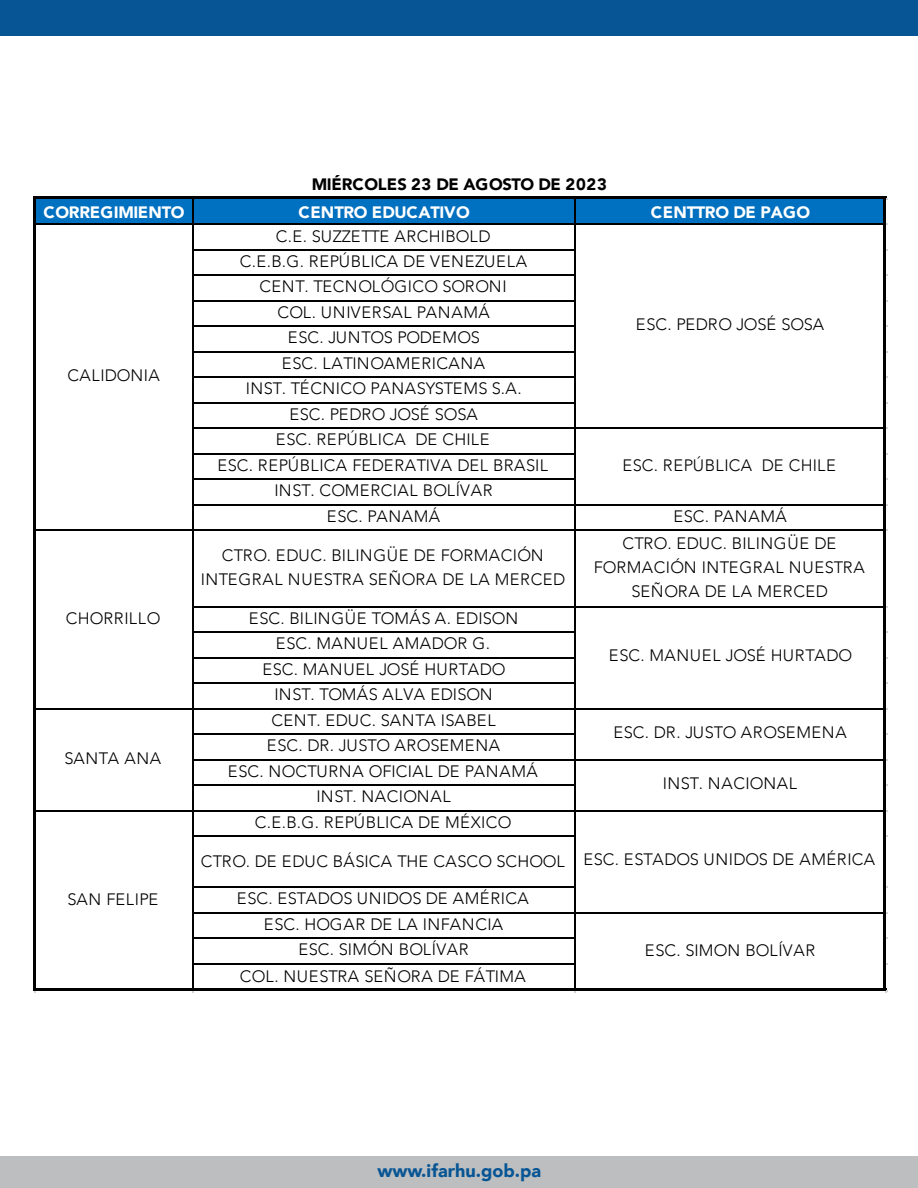
<style>
.page{position:relative;width:918px;height:1188px;background:#fff}
.page>*{position:absolute;margin:0;border:0;box-sizing:border-box;transform-origin:0 0}
.t1{font:900 18px "Avenir";color:#075594}
.t2{font:300 16.5px/25.5px "Avenir";letter-spacing:.025em;color:#000;text-align:center}
.t3{font:900 16.5px "Avenir";letter-spacing:-.01em;color:#fff}
.t4{font:300 16.5px "Avenir";letter-spacing:.005em;color:#000}
.t5{font:900 16.5px "Avenir";letter-spacing:-.01em;color:#000}
.t6{font:300 16.5px "Avenir";letter-spacing:-.01em;color:#000}
</style>
<div class="page">
<div style="left:0;top:1157px;width:918px;height:31px;background:#bcbec0"></div>
<div style="left:0;top:0;width:918px;height:36px;background:#075594"></div>
<div style="left:34px;top:198px;width:852px;height:27px;background:#0070c0"></div>
<svg style="left:36px;top:196px;width:850px;height:4px;fill:#000"></svg>
<hr style="left:36px;top:224px;width:847px;height:1px;background:#000">
<hr style="left:193px;top:249px;width:383px;height:1px;background:#000">
<hr style="left:193px;top:274px;width:383px;height:2px;background:#000">
<hr style="left:193px;top:300px;width:383px;height:2px;background:#000">
<hr style="left:193px;top:326px;width:383px;height:1px;background:#000">
<hr style="left:193px;top:351px;width:383px;height:1px;background:#000">
<hr style="left:193px;top:376px;width:383px;height:2px;background:#000">
<hr style="left:193px;top:402px;width:383px;height:2px;background:#000">
<hr style="left:193px;top:428px;width:690px;height:1px;background:#000">
<hr style="left:193px;top:453px;width:383px;height:1px;background:#000">
<hr style="left:193px;top:478px;width:383px;height:2px;background:#000">
<hr style="left:193px;top:504px;width:690px;height:2px;background:#000">
<hr style="left:36px;top:530px;width:847px;height:1px;background:#000">
<hr style="left:193px;top:606px;width:690px;height:2px;background:#000">
<hr style="left:193px;top:632px;width:383px;height:1px;background:#000">
<hr style="left:193px;top:657px;width:383px;height:1px;background:#000">
<hr style="left:193px;top:682px;width:383px;height:2px;background:#000">
<hr style="left:36px;top:708px;width:847px;height:2px;background:#000">
<hr style="left:193px;top:734px;width:383px;height:1px;background:#000">
<hr style="left:193px;top:759px;width:690px;height:1px;background:#000">
<hr style="left:193px;top:784px;width:383px;height:2px;background:#000">
<hr style="left:36px;top:810px;width:847px;height:2px;background:#000">
<hr style="left:193px;top:836px;width:383px;height:1px;background:#000">
<hr style="left:193px;top:886px;width:383px;height:2px;background:#000">
<hr style="left:193px;top:912px;width:690px;height:2px;background:#000">
<hr style="left:193px;top:937px;width:383px;height:2px;background:#000">
<hr style="left:193px;top:963px;width:383px;height:1px;background:#000">
<hr style="left:33px;top:196px;width:3px;height:796px;background:#000">
<hr style="left:192px;top:200px;width:1px;height:788px;background:#000">
<hr style="left:574px;top:200px;width:2px;height:788px;background:#000">
<svg style="left:36px;top:988px;width:847px;height:4px;fill:#000"></svg>
<hr style="left:883px;top:200px;width:3px;height:792px;background:#000">
<p class="t5" style="left:312px;top:171px;width:296px">MIÉRCOLES 23 DE AGOSTO DE 2023</p>
<p class="t3" style="left:43px;top:198px;width:143px">CORREGIMIENTO</p>
<p class="t3" style="left:298px;top:198px;width:173px">CENTRO EDUCATIVO</p>
<p class="t3" style="left:651px;top:198px;width:161px">CENTTRO DE PAGO</p>
<p class="t2" style="left:217px;top:223px;width:332px">C.E. SUZZETTE ARCHIBOLD<br>C.E.B.G. REPÚBLICA DE VENEZUELA<br>CENT. TECNOLÓGICO SORONI<br>COL. UNIVERSAL PANAMÁ<br>ESC. JUNTOS PODEMOS<br>ESC. LATINOAMERICANA<br>INST. TÉCNICO PANASYSTEMS S.A.<br>ESC. PEDRO JOSÉ SOSA<br>ESC. REPÚBLICA DE CHILE<br>ESC. REPÚBLICA FEDERATIVA DEL BRASIL<br>INST. COMERCIAL BOLÍVAR<br>ESC. PANAMÁ</p>
<p class="t6" style="left:636px;top:315px;width:190px">ESC. PEDRO JOSÉ SOSA</p>
<p class="t2" style="left:67px;top:363px;width:94px">CALIDONIA</p>
<p class="t2" style="left:622px;top:453px;width:215px">ESC. REPÚBLICA DE CHILE</p>
<p class="t2" style="left:673px;top:504px;width:115px">ESC. PANAMÁ</p>
<p class="t2" style="left:66px;top:606px;width:96px">CHORRILLO</p>
<p class="t2" style="left:64px;top:745px;width:98px">SANTA ANA</p>
<p class="t2" style="left:67px;top:886px;width:92px">SAN FELIPE</p>
<p class="t2" style="left:201px;top:543px;width:366px;line-height:24px">CTRO. EDUC. BILINGÜE DE FORMACIÓN<br>INTEGRAL NUESTRA SEÑORA DE LA MERCED</p>
<p class="t2" style="left:594px;top:531px;width:272px;line-height:24px">CTRO. EDUC. BILINGÜE DE<br>FORMACIÓN INTEGRAL NUESTRA<br>SEÑORA DE LA MERCED</p>
<p class="t2" style="left:228px;top:606px;width:311px">ESC. BILINGÜE TOMÁS A. EDISON<br>ESC. MANUEL AMADOR G.<br>ESC. MANUEL JOSÉ HURTADO<br>INST. TOMÁS ALVA EDISON<br>CENT. EDUC. SANTA ISABEL<br>ESC. DR. JUSTO AROSEMENA<br>ESC. NOCTURNA OFICIAL DE PANAMÁ<br>INST. NACIONAL<br>C.E.B.G. REPÚBLICA DE MÉXICO</p>
<p class="t4" style="left:201px;top:852px;width:365px">CTRO. DE EDUC BÁSICA THE CASCO SCHOOL</p>
<p class="t2" style="left:237px;top:886px;width:293px">ESC. ESTADOS UNIDOS DE AMÉRICA<br>ESC. HOGAR DE LA INFANCIA<br>ESC. SIMÓN BOLÍVAR</p>
<p class="t2" style="left:240px;top:964px;width:287px">COL. NUESTRA SEÑORA DE FÁTIMA</p>
<p class="t2" style="left:609px;top:643px;width:245px">ESC. MANUEL JOSÉ HURTADO</p>
<p class="t2" style="left:613px;top:720px;width:235px">ESC. DR. JUSTO AROSEMENA</p>
<p class="t2" style="left:663px;top:771px;width:136px">INST. NACIONAL</p>
<p class="t2" style="left:583px;top:847px;width:293px">ESC. ESTADOS UNIDOS DE AMÉRICA</p>
<p class="t2" style="left:645px;top:937px;width:172px">ESC. SIMON BOLÍVAR</p>
<p class="t1" style="left:378px;top:1155px;width:165px">www.ifarhu.gob.pa</p>
</div>
